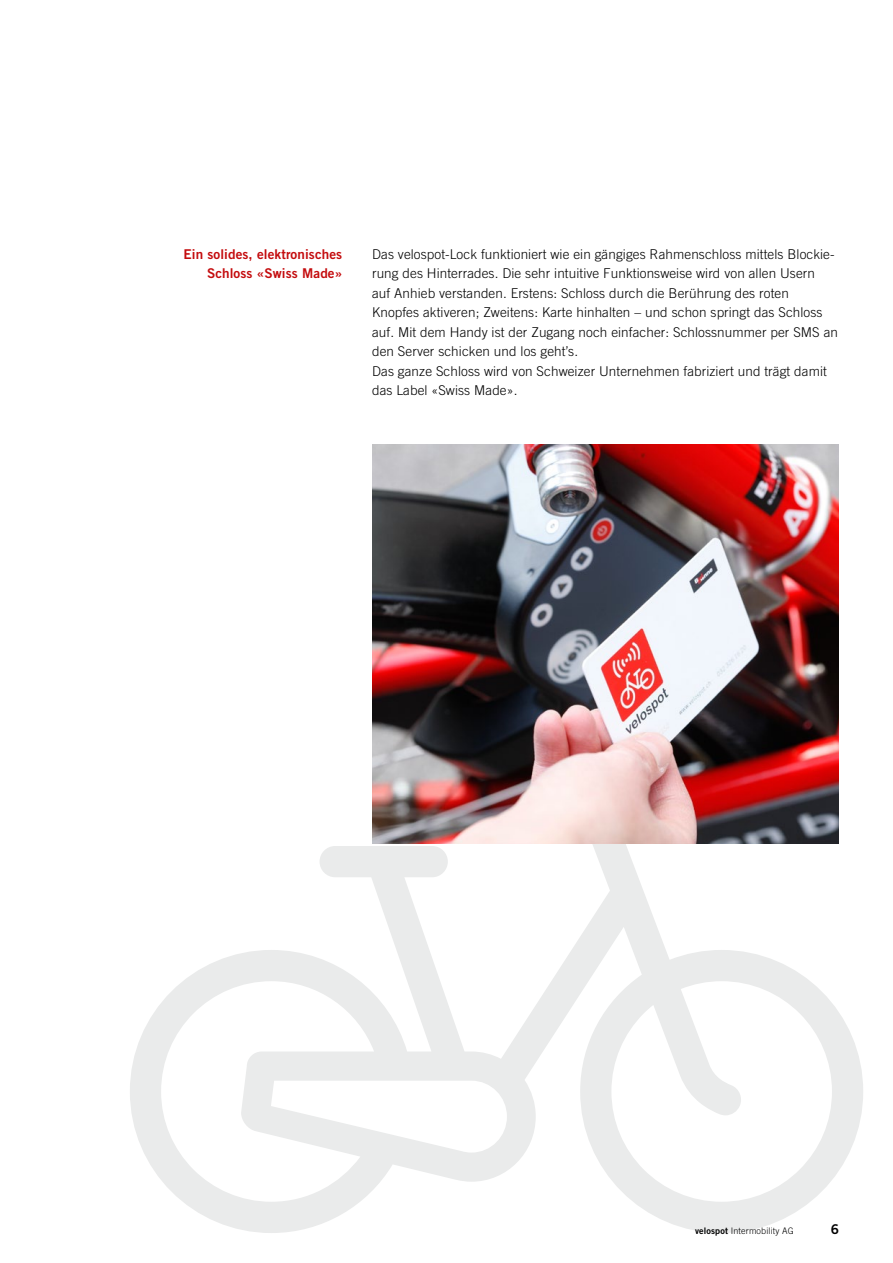
<style>
.page{position:relative;width:893px;height:1263px;background:#fff}
.page>*{position:absolute;margin:0;border:0;box-sizing:border-box;transform-origin:0 0}
.t1{font:300 13.5px/19.5px "Trade Gothic";letter-spacing:.005em;color:#000}
.t2{font:13.5px/19.5px "Trade Gothic Bold Two";letter-spacing:.005em;color:#c40c0e;text-align:right}
.t3{font:13.5px "Trade Gothic Bold Two";color:#000}
.t4{font:300 9px "Trade Gothic";letter-spacing:.015em;color:#000}
.s1{font-family:"Trade Gothic Bold Two";font-weight:400}
</style>
<div class="page">
<svg style="left:130px;top:844px;width:733px;height:389px"></svg>
<img style="left:372px;top:444px;width:467px;height:400px">
<p class="t2" style="left:183px;top:244px;width:160px">Ein solides, elektronisches<br>Schloss «Swiss Made»</p>
<p class="t1" style="left:372px;top:244px;width:467px">Das velospot-Lock funktioniert wie ein gängiges Rahmenschloss mittels Blockie&shy;rung des Hinterrades. Die sehr intuitive Funktionsweise wird von allen Usern<br>auf Anhieb verstanden. Erstens: Schloss durch die Berührung des roten Knopfes aktiveren; Zweitens: Karte hinhalten – und schon springt das Schloss auf. Mit dem Handy ist der Zugang noch einfacher: Schlossnummer per SMS an den Server schicken und los geht’s.<br>Das ganze Schloss wird von Schweizer Unternehmen fabriziert und trägt damit das Label «Swiss Made».</p>
<p class="t4" style="left:695px;top:1225px;width:100px"><span class="s1">velospot</span> Intermobility AG</p>
<p class="t3" style="left:831px;top:1221px;width:10px">6</p>
</div>
